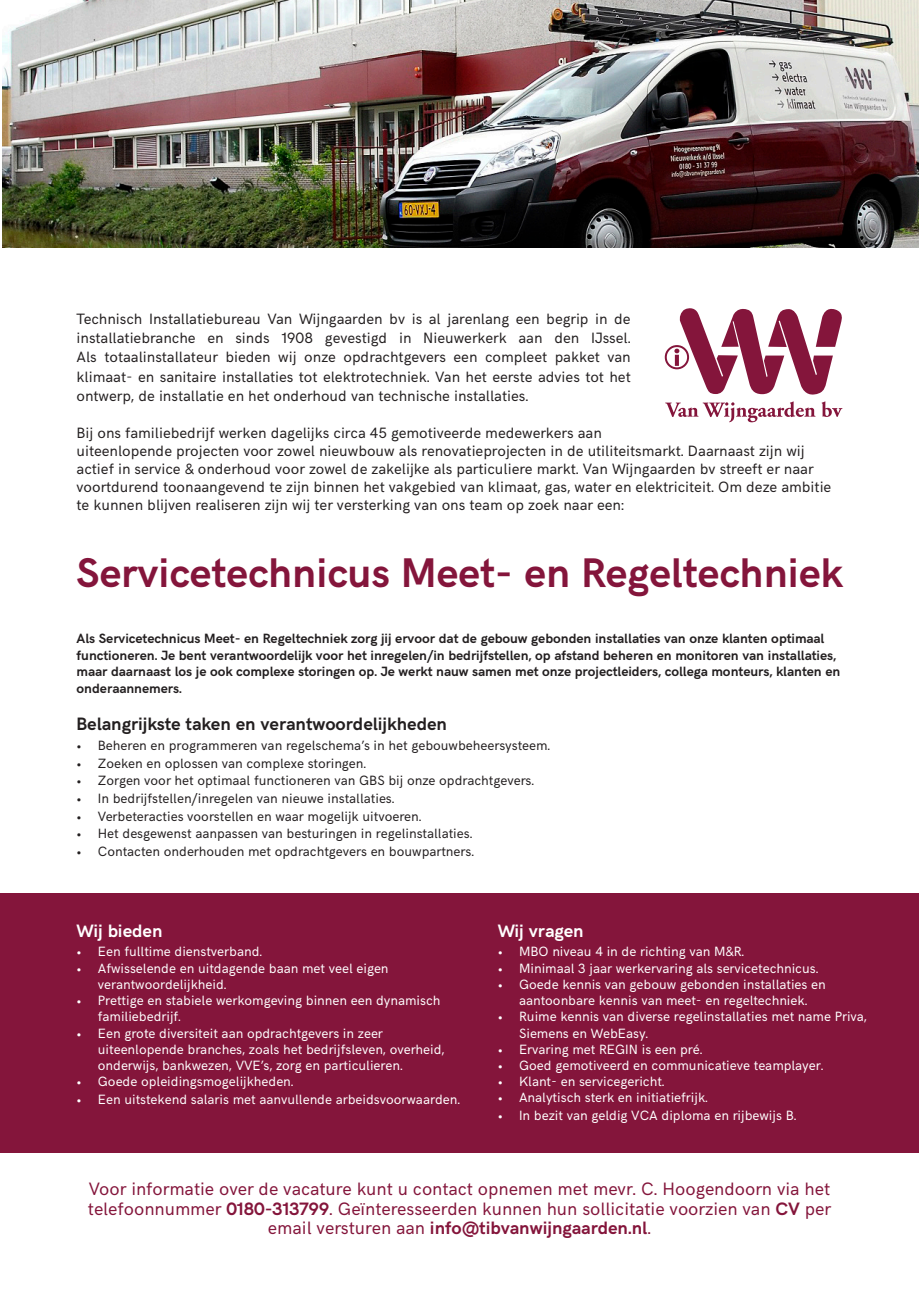
<style>
.page{position:relative;width:919px;height:1289px;background:#fff}
.page>*{position:absolute;margin:0;border:0;box-sizing:border-box;transform-origin:0 0}
.t1{font:700 41.55px "HK Grotesk";color:#84153b}
.t2{font:18px/19.5px "HK Grotesk";color:#84153b;text-align:center}
.t3{font:700 18px "HK Grotesk";color:#231f20}
.t4{font:700 18px "HK Grotesk";color:#fff}
.t5{font:15px/19.2px "HK Grotesk";color:#231f20;text-align:justify}
.t6{font:13.5px/16.2px "HK Grotesk";color:#fff}
.t7{font:13.5px "HK Grotesk";color:#231f20}
.t8{font:700 13.5px/16.5px "HK Grotesk";color:#231f20}
.s1{font-weight:700}
</style>
<div class="page">
<img style="left:3px;top:0;width:915px;height:248px">
<div style="left:0;top:893px;width:918px;height:259px;background:#84153b"></div>
<svg style="left:664px;top:308px;width:178px;height:87px"></svg>
<svg style="left:665px;top:401px;width:150px;height:21px"></svg>
<svg style="left:821px;top:401px;width:21px;height:16px"></svg>
<p class="t5" style="left:77px;top:308px;width:555px">Technisch Installatiebureau Van Wijngaarden bv is al jarenlang een begrip in de installatiebranche en sinds 1908 gevestigd in Nieuwerkerk aan den IJssel.<br>Als totaalinstallateur bieden wij onze opdrachtgevers een compleet pakket van klimaat- en sanitaire installaties tot elektrotechniek. Van het eerste advies tot het ontwerp, de installatie en het onderhoud van technische installaties.</p>
<p class="t5" style="left:77px;top:423px;width:756px;line-height:18px;text-align:left">Bij ons familiebedrijf werken dagelijks circa 45 gemotiveerde medewerkers aan<br>uiteenlopende projecten voor zowel nieuwbouw als renovatieprojecten in de utiliteitsmarkt. Daarnaast zijn wij actief in service &amp; onderhoud voor zowel de zakelijke als particuliere markt. Van Wijngaarden bv streeft er naar voortdurend toonaangevend te zijn binnen het vakgebied van klimaat, gas, water en elektriciteit. Om deze ambitie te kunnen blijven realiseren zijn wij ter versterking van ons team op zoek naar een:</p>
<p class="t1" style="left:77px;top:542px;width:767px">Servicetechnicus Meet- en Regeltechniek</p>
<p class="t8" style="left:77px;top:629px;width:765px">Als Servicetechnicus Meet- en Regeltechniek zorg jij ervoor dat de gebouw gebonden installaties van onze klanten optimaal functioneren. Je bent verantwoordelijk voor het inregelen/in bedrijfstellen, op afstand beheren en monitoren van installaties, maar daarnaast los je ook complexe storingen op. Je werkt nauw samen met onze projectleiders, collega monteurs, klanten en onderaannemers.</p>
<p class="t3" style="left:77px;top:710px;width:372px">Belangrijkste taken en verantwoordelijkheden</p>
<p class="t7" style="left:77px;top:735px;width:475px">• Beheren en programmeren van regelschema’s in het gebouwbeheersysteem.</p>
<p class="t7" style="left:77px;top:752px;width:291px">• Zoeken en oplossen van complexe storingen.</p>
<p class="t7" style="left:77px;top:770px;width:459px">• Zorgen voor het optimaal functioneren van GBS bij onze opdrachtgevers.</p>
<p class="t7" style="left:77px;top:788px;width:319px">• In bedrijfstellen/inregelen van nieuwe installaties.</p>
<p class="t7" style="left:77px;top:805px;width:346px">• Verbeteracties voorstellen en waar mogelijk uitvoeren.</p>
<p class="t7" style="left:77px;top:823px;width:397px">• Het desgewenst aanpassen van besturingen in regelinstallaties.</p>
<p class="t7" style="left:77px;top:841px;width:399px">• Contacten onderhouden met opdrachtgevers en bouwpartners.</p>
<p class="t4" style="left:77px;top:917px;width:87px">Wij bieden</p>
<p class="t6" style="left:77px;top:942px;width:187px">• Een fulltime dienstverband.</p>
<p class="t6" style="left:98px;top:958px;width:292px;text-indent:-21px">• Afwisselende en uitdagende baan met veel eigen verantwoordelijkheid.</p>
<p class="t6" style="left:98px;top:991px;width:344px;text-indent:-21px">• Prettige en stabiele werkomgeving binnen een dynamisch familiebedrijf.</p>
<p class="t6" style="left:98px;top:1023px;width:348px;text-indent:-21px">• Een grote diversiteit aan opdrachtgevers in zeer uiteenlopende branches, zoals het bedrijfsleven, overheid, onderwijs, bankwezen, VVE’s, zorg en particulieren.</p>
<p class="t6" style="left:77px;top:1072px;width:218px">• Goede opleidingsmogelijkheden.</p>
<p class="t6" style="left:77px;top:1090px;width:385px">• Een uitstekend salaris met aanvullende arbeidsvoorwaarden.</p>
<p class="t4" style="left:497px;top:917px;width:87px">Wij vragen</p>
<p class="t6" style="left:497px;top:942px;width:248px">• MBO niveau 4 in de richting van M&amp;R.</p>
<p class="t6" style="left:497px;top:958px;width:322px">• Minimaal 3 jaar werkervaring als servicetechnicus.</p>
<p class="t6" style="left:497px;top:975px;width:329px;text-align:center">• Goede kennis van gebouw gebonden installaties en aantoonbare kennis van meet- en regeltechniek.</p>
<p class="t6" style="left:519px;top:1007px;width:349px;text-indent:-21px">• Ruime kennis van diverse regelinstallaties met name Priva,<br>Siemens en WebEasy.</p>
<p class="t6" style="left:497px;top:1039px;width:206px">• Ervaring met REGIN is een pré.</p>
<p class="t6" style="left:497px;top:1056px;width:327px">• Goed gemotiveerd en communicatieve teamplayer.</p>
<p class="t6" style="left:497px;top:1072px;width:168px">• Klant- en servicegericht.</p>
<p class="t6" style="left:497px;top:1088px;width:211px">• Analytisch sterk en initiatiefrijk.</p>
<p class="t6" style="left:497px;top:1106px;width:300px">• In bezit van geldig VCA diploma en rijbewijs B.</p>
<p class="t2" style="left:88px;top:1177px;width:744px">Voor informatie over de vacature kunt u contact opnemen met mevr. C. Hoogendoorn via het telefoonnummer <span class="s1">0180-313799</span>. Geïnteresseerden kunnen hun sollicitatie voorzien van <span class="s1">CV</span> per email versturen aan <span class="s1">info@tibvanwijngaarden.nl</span>.</p>
</div>
